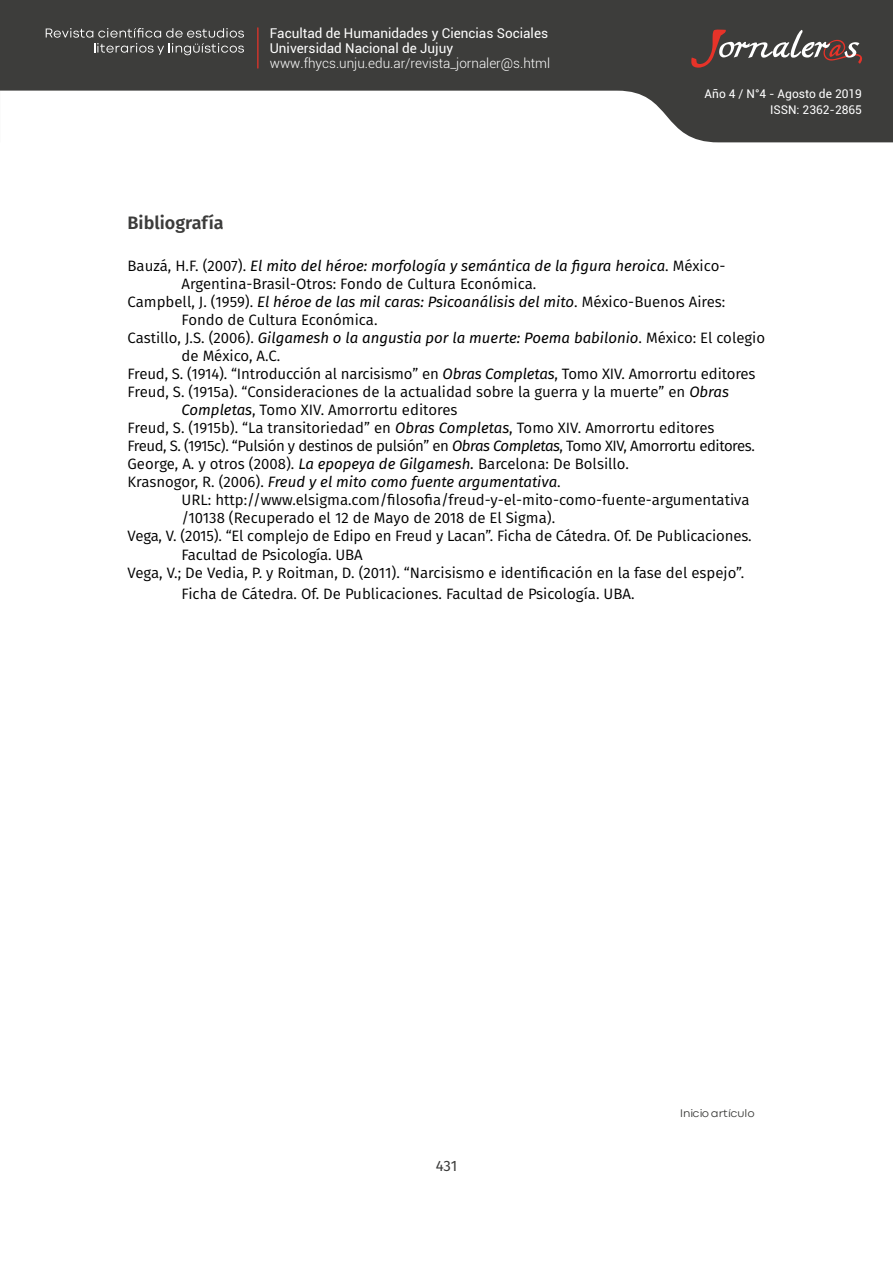
<style>
.page{position:relative;width:893px;height:1263px;background:#fff}
.page>*{position:absolute;margin:0;border:0;box-sizing:border-box;transform-origin:0 0}
.t1{font:600 18px "Fira Sans";color:#3c3c3b}
.t2{font:15px "Fira Sans";color:#000}
.t3{font:italic 15px "Fira Sans";color:#000}
.t4{font:15px "Fira Sans";letter-spacing:-.03em;color:#000}
.t5{font:15px "Fira Sans";color:#3c3c3b}
.t6{font:13.5px/15px "Roboto";color:#fff}
.t7{font:300 13.5px "Roboto";color:#fff}
.t8{font:12px/16.5px "Roboto";color:#fff;text-align:right}
.t9{font:11.4px "Codec Cold Trial News";color:#3d3d3b}
.s1{font-style:normal}
.s2{font-style:italic}
</style>
<div class="page">
<svg style="left:0;top:0;width:893px;height:142px;fill:#3d3d3b"></svg>
<svg style="left:691px;top:29px;width:171px;height:39px;background:#605452"></svg>
<svg style="left:46px;top:28px;width:198px;height:27px;background:#5a5a58"></svg>
<hr style="left:257px;top:28px;width:1px;height:40px;background:#e63329">
<p class="t6" style="left:270px;top:25px;width:280px">Facultad de Humanidades y Ciencias Sociales<br>Universidad Nacional de Jujuy</p>
<p class="t7" style="left:270px;top:54px;width:282px">www.fhycs.unju.edu.ar/revista_jornaler@s.html</p>
<p class="t8" style="left:705px;top:85px;width:159px">Año 4 / N°4 - Agosto de 2019<br>ISSN: 2362-2865</p>
<p class="t1" style="left:128px;top:208px;width:98px">Bibliografía</p>
<p class="t3" style="left:128px;top:255px;width:599px"><span class="s1">Bauzá, H.F. (2007).</span> El mito del héroe: morfología y semántica de la figura heroica<span class="s1">. México-</span></p>
<p class="t2" style="left:182px;top:273px;width:356px">Argentina-Brasil-Otros: Fondo de Cultura Económica.</p>
<p class="t3" style="left:128px;top:291px;width:599px"><span class="s1">Campbell, J. (1959).</span> El héroe de las mil caras: Psicoanálisis del mito<span class="s1">. México-Buenos Aires:</span></p>
<p class="t2" style="left:182px;top:309px;width:198px">Fondo de Cultura Económica.</p>
<p class="t3" style="left:128px;top:327px;width:639px"><span class="s1">Castillo, J.S. (2006).</span> Gilgamesh o la angustia por la muerte: Poema babilonio<span class="s1">. México: El colegio</span></p>
<p class="t2" style="left:182px;top:345px;width:100px">de México, A.C.</p>
<p class="t2" style="left:128px;top:363px;width:629px">Freud, S. (1914). “Introducción al narcisismo” en <span class="s2">Obras Completas</span>, Tomo XIV. Amorrortu editores</p>
<p class="t2" style="left:128px;top:381px;width:603px">Freud, S. (1915a). “Consideraciones de la actualidad sobre la guerra y la muerte” en <span class="s2">Obras</span></p>
<p class="t2" style="left:182px;top:399px;width:277px"><span class="s2">Completas</span>, Tomo XIV. Amorrortu editores</p>
<p class="t2" style="left:128px;top:417px;width:588px">Freud, S. (1915b). “La transitoriedad” en <span class="s2">Obras Completas</span>, Tomo XIV. Amorrortu editores</p>
<p class="t4" style="left:128px;top:435px;width:629px">Freud, S. (1915c). “Pulsión y destinos de pulsión” en <span class="s2">Obras Completas</span>, Tomo XIV, Amorrortu editores.</p>
<p class="t2" style="left:128px;top:453px;width:503px">George, A. y otros (2008). <span class="s2">La epopeya de Gilgamesh.</span> Barcelona: De Bolsillo.</p>
<p class="t3" style="left:128px;top:471px;width:435px"><span class="s1">Krasnogor, R. (2006).</span> Freud y el mito como fuente argumentativa<span class="s1">.</span></p>
<p class="t2" style="left:182px;top:489px;width:569px">URL: http://www.elsigma.com/filosofia/freud-y-el-mito-como-fuente-argumentativa</p>
<p class="t2" style="left:182px;top:507px;width:375px">/10138 (Recuperado el 12 de Mayo de 2018 de El Sigma).</p>
<p class="t2" style="left:128px;top:525px;width:626px">Vega, V. (2015). “El complejo de Edipo en Freud y Lacan”. Ficha de Cátedra. Of. De Publicaciones.</p>
<p class="t2" style="left:182px;top:543px;width:183px">Facultad de Psicología. UBA</p>
<p class="t2" style="left:128px;top:561px;width:618px">Vega, V.; De Vedia, P. y Roitman, D. (2011). “Narcisismo e identificación en la fase del espejo”.</p>
<p class="t2" style="left:182px;top:582px;width:454px">Ficha de Cátedra. Of. De Publicaciones. Facultad de Psicología. UBA.</p>
<p class="t5" style="left:436px;top:1155px;width:23px">431</p>
<p class="t9" style="left:680px;top:1106px;width:76px">Inicio artículo</p>
</div>
